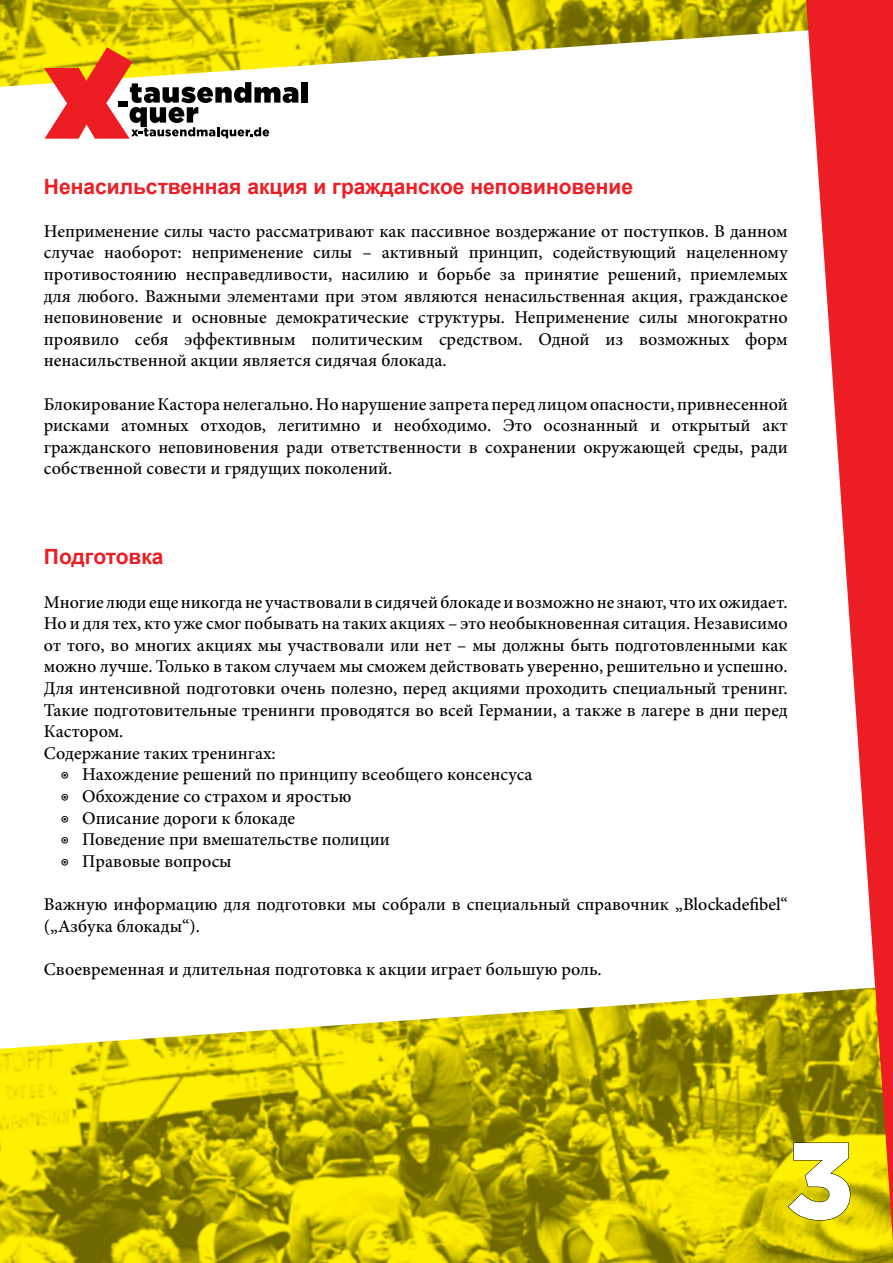
<style>
.page{position:relative;width:893px;height:1263px;background:#fff}
.page>*{position:absolute;margin:0;border:0;box-sizing:border-box;transform-origin:0 0}
.t1{font:900 108px "Gotham HTF";color:#fff}
.t2{font:700 21px "Arial";color:#ed1d24}
.t3{font:500 18px/21.6px "Minion Pro";color:#000;text-align:justify}
.s1{font-weight:400}
</style>
<div class="page">
<img style="left:0;top:0;width:806px;height:96px">
<img style="left:0;top:992px;width:893px;height:271px">
<svg style="left:806px;top:0;width:87px;height:1242px;fill:#ed1d24"></svg>
<svg style="left:788px;top:1142px;width:63px;height:79px;background:#ddce00"></svg>
<div style="left:301px;top:82px;width:7px;height:21px;background:#000"></div>
<svg style="left:44px;top:47px;width:254px;height:92px"></svg>
<p class="t2" style="left:44px;top:172px;width:591px">Ненасильственная акция и гражданское неповиновение</p>
<p class="t3" style="left:44px;top:220px;width:745px">Неприменение силы часто рассматривают как пассивное воздержание от поступков. В данном случае наоборот: неприменение силы – активный принцип, содействующий нацеленному противостоянию несправедливости, насилию и борьбе за принятие решений, приемлемых для любого. Важными элементами при этом являются ненасильственная акция, гражданское неповиновение и основные демократические структуры. Неприменение силы многократно проявило себя эффективным политическим средством. Одной из возможных форм ненасильственной акции является сидячая блокада.</p>
<p class="t3" style="left:44px;top:393px;width:745px">Блокирование Кастора нелегально. Но нарушение запрета перед лицом опасности, привнесенной рисками атомных отходов, легитимно и необходимо. Это осознанный и открытый акт гражданского неповиновения ради ответственности в сохранении окружающей среды, ради собственной совести и грядущих поколений.</p>
<p class="t2" style="left:44px;top:543px;width:121px">Подготовка</p>
<p class="t3" style="left:44px;top:591px;width:745px">Многие люди еще никогда не участвовали в сидячей блокаде и возможно не знают, что их ожидает.</p>
<p class="t3" style="left:44px;top:613px;width:745px">Но и для тех, кто уже смог побывать на таких акциях – это необыкновенная ситация. Независимо</p>
<p class="t3" style="left:44px;top:634px;width:745px">от того, во многих акциях мы участвовали или нет – мы должны быть подготовленными как</p>
<p class="t3" style="left:44px;top:656px;width:745px">можно лучше. Только в таком случаем мы сможем действовать уверенно, решительно и успешно.</p>
<p class="t3" style="left:44px;top:677px;width:745px">Для интенсивной подготовки очень полезно, перед акциями проходить специальный тренинг.</p>
<p class="t3" style="left:44px;top:699px;width:745px">Такие подготовительные тренинги проводятся во всей Германии, а также в лагере в дни перед</p>
<p class="t3" style="left:44px;top:721px;width:81px">Кастором.</p>
<p class="t3" style="left:44px;top:742px;width:233px">Содержание таких тренингах:</p>
<p class="t3" style="left:61px;top:764px;width:473px"><span class="s1">◉</span> Нахождение решений по принципу всеобщего консенсуса</p>
<p class="t3" style="left:61px;top:785px;width:292px"><span class="s1">◉</span> Обхождение со страхом и яростью</p>
<p class="t3" style="left:61px;top:807px;width:236px"><span class="s1">◉</span> Описание дороги к блокаде</p>
<p class="t3" style="left:61px;top:829px;width:331px"><span class="s1">◉</span> Поведение при вмешательстве полиции</p>
<p class="t3" style="left:61px;top:850px;width:172px"><span class="s1">◉</span> Правовые вопросы</p>
<p class="t3" style="left:44px;top:893px;width:745px">Важную информацию для подготовки мы собрали в специальный справочник „Blockadefibel“ („Азбука блокады“).</p>
<p class="t3" style="left:44px;top:958px;width:559px">Своевременная и длительная подготовка к акции играет большую роль.</p>
<h1 class="t1" style="left:787px;top:1118px;width:69px">3</h1>
</div>
